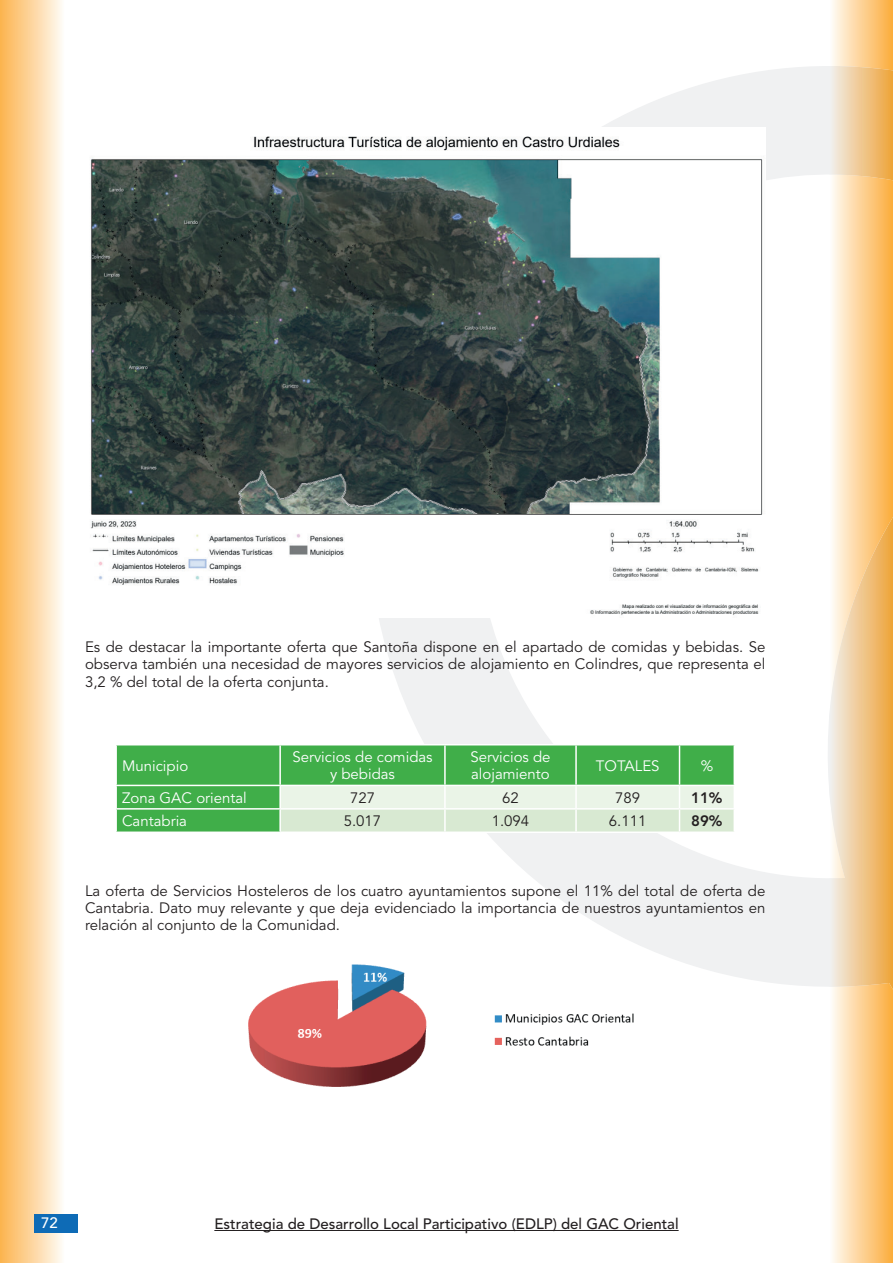
<style>
.page{position:relative;width:893px;height:1263px;background:#fff}
.page>*{position:absolute;margin:0;border:0;box-sizing:border-box;transform-origin:0 0}
.t1{font:15px/17.2px "Avenir";color:#231f20;text-align:justify}
.t2{font:15px/17.2px "Avenir";color:#fff;text-align:center}
.t3{font:500 15px "Avenir";color:#231f20}
.t4{font:800 15px "Avenir";color:#231f20}
.t5{font:500 15px "Avenir";color:#fff}
</style>
<div class="page">
<svg style="left:379px;top:66px;width:450px;height:921px"></svg>
<div style="left:0;top:0;width:65px;height:1263px;background:linear-gradient(to right,#fcb34d,#fefcf8)"></div>
<svg style="left:832px;top:0;width:61px;height:1263px;background:#fdd295"></svg>
<svg style="left:829px;top:66px;width:64px;height:923px;background:#f5cf98"></svg>
<div style="left:34px;top:1214px;width:43px;height:18px;background:#0e6bb6"></div>
<hr style="left:214px;top:1230px;width:465px;height:1px;background:#231f20">
<img style="left:90px;top:128px;width:675px;height:490px">
<div style="left:117px;top:745px;width:617px;height:86px;background:#40ae49"></div>
<hr style="left:280px;top:744px;width:165px;height:1px;background:#fff">
<hr style="left:279px;top:745px;width:2px;height:40px;background:#fff">
<hr style="left:445px;top:744px;width:131px;height:1px;background:#fff">
<hr style="left:444px;top:745px;width:2px;height:40px;background:#fff">
<hr style="left:576px;top:744px;width:103px;height:1px;background:#fff">
<hr style="left:575px;top:745px;width:2px;height:40px;background:#fff">
<hr style="left:679px;top:744px;width:56px;height:1px;background:#fff">
<hr style="left:679px;top:745px;width:1px;height:40px;background:#fff">
<hr style="left:734px;top:745px;width:1px;height:40px;background:#fff">
<hr style="left:115px;top:785px;width:165px;height:1px;background:#fff">
<hr style="left:279px;top:786px;width:2px;height:22px;background:#fff">
<hr style="left:115px;top:808px;width:165px;height:2px;background:#fff">
<hr style="left:279px;top:810px;width:2px;height:21px;background:#fff">
<svg style="left:280px;top:785px;width:455px;height:46px;background:#e3efdf"></svg>
<hr style="left:280px;top:831px;width:165px;height:2px;background:#fff">
<hr style="left:445px;top:831px;width:131px;height:2px;background:#fff">
<hr style="left:576px;top:831px;width:103px;height:2px;background:#fff">
<hr style="left:679px;top:831px;width:56px;height:2px;background:#fff">
<img style="left:248px;top:949px;width:389px;height:138px">
<p class="t1" style="left:85px;top:639px;width:682px">Es de destacar la importante oferta que Santoña dispone en el apartado de comidas y bebidas. Se observa también una necesidad de mayores servicios de alojamiento en Colindres, que representa el 3,2 % del total de la oferta conjunta.</p>
<p class="t2" style="left:122px;top:757px;width:68px">Municipio</p>
<p class="t2" style="left:292px;top:749px;width:142px">Servicios de comidas y bebidas</p>
<p class="t2" style="left:470px;top:749px;width:82px;text-align:left">Servicios de alojamiento</p>
<p class="t2" style="left:596px;top:757px;width:65px">TOTALES</p>
<p class="t2" style="left:701px;top:757px;width:14px">%</p>
<p class="t2" style="left:122px;top:789px;width:126px">Zona GAC oriental</p>
<p class="t1" style="left:350px;top:789px;width:27px">727</p>
<p class="t1" style="left:502px;top:789px;width:18px">62</p>
<p class="t1" style="left:615px;top:789px;width:27px">789</p>
<p class="t4" style="left:691px;top:789px;width:33px">11%</p>
<p class="t2" style="left:122px;top:813px;width:66px">Cantabria</p>
<p class="t1" style="left:344px;top:813px;width:39px">5.017</p>
<p class="t1" style="left:492px;top:813px;width:39px">1.094</p>
<p class="t1" style="left:609px;top:813px;width:39px">6.111</p>
<p class="t4" style="left:691px;top:812px;width:33px">89%</p>
<p class="t1" style="left:85px;top:882px;width:682px">La oferta de Servicios Hosteleros de los cuatro ayuntamientos supone el 11% del total de oferta de Cantabria. Dato muy relevante y que deja evidenciado la importancia de nuestros ayuntamientos en relación al conjunto de la Comunidad.</p>
<p class="t5" style="left:41px;top:1214px;width:18px">72</p>
<p class="t3" style="left:214px;top:1215px;width:466px">Estrategia de Desarrollo Local Participativo (EDLP) del GAC Oriental</p>
</div>
